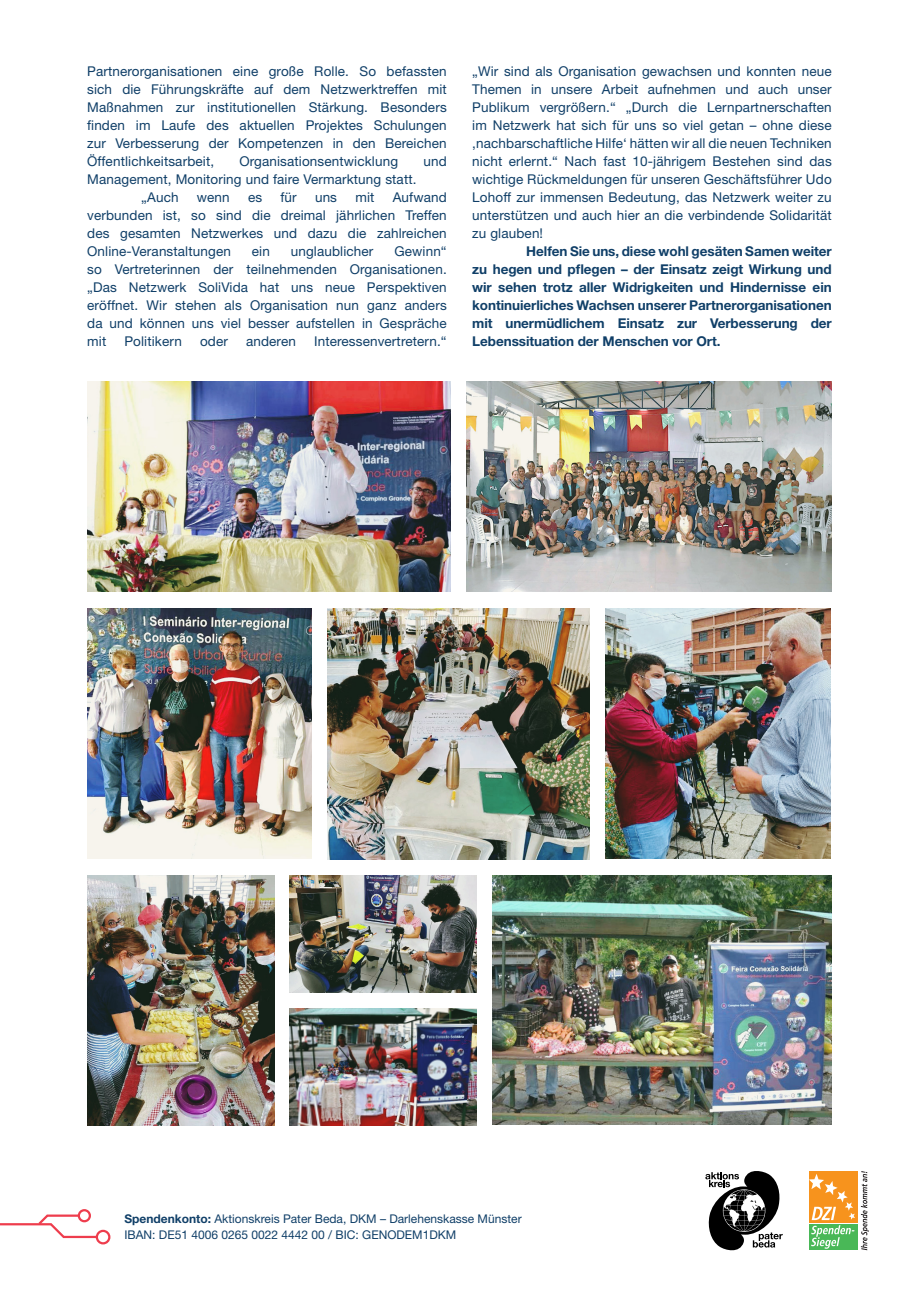
<style>
.page{position:relative;width:919px;height:1289px;background:#fff}
.page>*{position:absolute;margin:0;border:0;box-sizing:border-box;transform-origin:0 0}
.t1{font:13.5px/18px "Helvetica Neue LT";letter-spacing:.01em;color:#103f68;text-align:justify}
.t2{font:700 13.5px/18px "Helvetica Neue LT";letter-spacing:-.005em;color:#103f68;text-align:justify}
.headline{font:12px/16.5px "Helvetica Neue LT";color:#103f68}
.s1{font-weight:700}
</style>
<div class="page">
<img style="left:327px;top:608px;width:262px;height:251px">
<img style="left:87px;top:381px;width:364px;height:211px">
<img style="left:605px;top:608px;width:225px;height:250px">
<img style="left:492px;top:875px;width:339px;height:249px">
<img style="left:87px;top:608px;width:224px;height:250px">
<img style="left:289px;top:875px;width:187px;height:117px">
<img style="left:289px;top:1008px;width:187px;height:117px">
<img style="left:87px;top:875px;width:187px;height:250px">
<img style="left:466px;top:381px;width:365px;height:210px">
<div style="left:96px;top:1229px;width:14px;height:15px;border:2px solid #ee3d4d;border-radius:50%"></div>
<div style="left:78px;top:1208px;width:13px;height:14px;border:2px solid #ee3d4d;border-radius:50%"></div>
<svg style="left:0;top:1213px;width:99px;height:26px"></svg>
<svg style="left:809px;top:1171px;width:59px;height:79px"></svg>
<svg style="left:705px;top:1171px;width:77px;height:80px"></svg>
<p class="t1" style="left:87px;top:62px;width:361px">Partnerorganisationen eine große Rolle. So befassten sich die Führungskräfte auf dem Netzwerktreffen mit Maßnahmen zur institutionellen Stärkung. Besonders finden im Laufe des aktuellen Projektes Schulungen zur Verbesserung der Kompetenzen in den Bereichen Öffentlichkeitsarbeit,</p>
<p class="t1" style="left:239px;top:152px;width:160px">Organisationsentwicklung</p>
<p class="t1" style="left:423px;top:152px;width:25px">und</p>
<p class="t1" style="left:87px;top:170px;width:331px">Management, Monitoring und faire Vermarktung statt.</p>
<p class="t1" style="left:141px;top:188px;width:39px">„Auch</p>
<p class="t1" style="left:197px;top:188px;width:34px">wenn</p>
<p class="t1" style="left:248px;top:188px;width:16px">es</p>
<p class="t1" style="left:280px;top:188px;width:18px">für</p>
<p class="t1" style="left:315px;top:188px;width:24px">uns</p>
<p class="t1" style="left:355px;top:188px;width:21px">mit</p>
<p class="t1" style="left:87px;top:188px;width:361px;text-indent:305px">Aufwand verbunden ist, so sind die dreimal jährlichen Treffen des gesamten Netzwerkes und dazu die zahlreichen Online-Veranstaltungen</p>
<p class="t1" style="left:87px;top:242px;width:361px;text-indent:307px">Gewinn“ so Vertreterinnen der teilnehmenden Organisationen. „Das Netzwerk SoliVida hat uns neue Perspektiven eröffnet. Wir stehen als Organisation nun ganz anders da und können uns viel besser aufstellen in Gespräche mit</p>
<p class="t1" style="left:252px;top:242px;width:20px">ein</p>
<p class="t1" style="left:291px;top:242px;width:84px">unglaublicher</p>
<p class="t1" style="left:124px;top:332px;width:59px">Politikern</p>
<p class="t1" style="left:200px;top:332px;width:29px">oder</p>
<p class="t1" style="left:246px;top:332px;width:51px">anderen</p>
<p class="t1" style="left:314px;top:332px;width:134px">Interessenvertretern.“</p>
<p class="t1" style="left:472px;top:62px;width:361px">„Wir sind als Organisation gewachsen und konnten neue Themen in unsere Arbeit aufnehmen und auch unser Publikum vergrößern.“ „Durch die Lernpartnerschaften im Netzwerk hat sich für uns so viel getan – ohne diese ‚nachbarschaftliche Hilfe‘ hätten wir all die neuen Techniken nicht erlernt.“ Nach fast 10-jährigem Bestehen sind das wichtige Rückmeldungen für unseren Geschäftsführer Udo Lohoff zur immensen Bedeutung, das Netzwerk weiter zu unterstützen und auch hier an die verbindende Solidarität zu glauben!</p>
<p class="t2" style="left:472px;top:242px;width:361px;text-indent:54px">Helfen Sie uns, diese wohl gesäten Samen weiter zu hegen und pflegen – der Einsatz zeigt Wirkung und wir sehen trotz aller Widrigkeiten und Hindernisse ein kontinuierliches Wachsen unserer Partnerorganisationen mit unermüdlichem Einsatz zur Verbesserung der Lebenssituation der Menschen vor Ort.</p>
<p class="headline" style="left:124px;top:1209px;width:398px"><span class="s1">Spendenkonto:</span> Aktionskreis Pater Beda, DKM – Darlehenskasse Münster<br>IBAN: DE51 4006 0265 0022 4442 00 / BIC: GENODEM1DKM</p>
</div>
